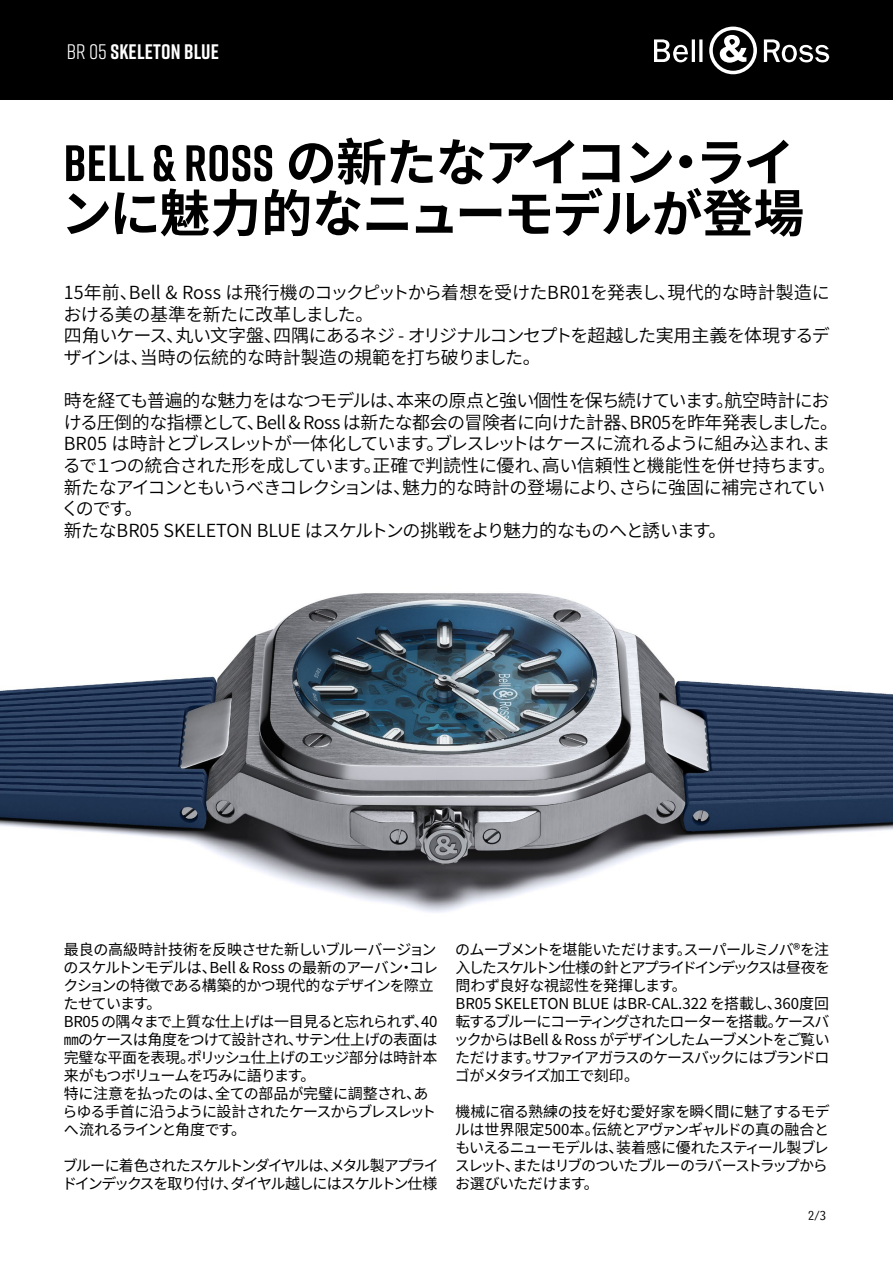
<style>
.page{position:relative;width:893px;height:1263px;background:#fff}
.page>*{position:absolute;margin:0;border:0;box-sizing:border-box;transform-origin:0 0}
.t1{font:700 51px/51px "Source Han Sans CN";letter-spacing:-.035em;color:#000}
.t2{font:700 21px "Rift";letter-spacing:.01em;color:#fff}
.t3{font:18px/21.6px "Source Han Sans CN";letter-spacing:-.035em;color:#000}
.t4{font:15px/18px "Source Han Sans CN";letter-spacing:-.06em;color:#000}
.t5{font:15px/18px "Source Han Sans CN";letter-spacing:-.095em;color:#000}
.t6{font:13.5px "Bell Centennial Std Address";color:#000}
.s1{font-weight:400}
.s2{font-family:"Rift"}
</style>
<div class="page">
<div style="left:0;top:0;width:893px;height:100px;background:#000"></div>
<svg style="left:709px;top:27px;width:48px;height:47px"></svg>
<svg style="left:654px;top:39px;width:48px;height:23px"></svg>
<svg style="left:764px;top:39px;width:66px;height:24px"></svg>
<img style="left:0;top:593px;width:893px;height:320px">
<h2 class="t2" style="left:67px;top:36px;width:154px"><span class="s1">BR 05</span> SKELETON BLUE</h2>
<h1 class="t1" style="left:61px;top:138px;width:745px"><span class="s2">BELL &amp; ROSS</span> の新たなアイコン・ラインに魅力的なニューモデルが登場</h1>
<p class="t3" style="left:63px;top:282px;width:768px">15年前、Bell &amp; Ross は飛行機のコックピットから着想を受けたBR01を発表し、現代的な時計製造における美の基準を新たに改革しました。<br>四角いケース、丸い文字盤、四隅にあるネジ - オリジナルコンセプトを超越した実用主義を体現するデザインは、当時の伝統的な時計製造の規範を打ち破りました。</p>
<p class="t3" style="left:61px;top:390px;width:778px">時を経ても普遍的な魅力をはなつモデルは、本来の原点と強い個性を保ち続けています。航空時計における圧倒的な指標として、Bell &amp; Ross は新たな都会の冒険者に向けた計器、BR05を昨年発表しました。BR05 は時計とブレスレットが一体化しています。ブレスレットはケースに流れるように組み込まれ、まるで１つの統合された形を成しています。正確で判読性に優れ、高い信頼性と機能性を併せ持ちます。新たなアイコンともいうべきコレクションは、魅力的な時計の登場により、さらに強固に補完されていくのです。<br>新たなBR05 SKELETON BLUE はスケルトンの挑戦をより魅力的なものへと誘います。</p>
<p class="t4" style="left:63px;top:940px;width:377px">最良の高級時計技術を反映させた新しいブルーバージョンのスケルトンモデルは、Bell &amp; Ross の最新のアーバン・コレクションの特徴である構築的かつ現代的なデザインを際立たせています。<br>BR05 の隅々まで上質な仕上げは一目見ると忘れられず、40㎜のケースは角度をつけて設計され、サテン仕上げの表面は完璧な平面を表現。ポリッシュ仕上げのエッジ部分は時計本来がもつボリュームを巧みに語ります。<br>特に注意を払ったのは、全ての部品が完璧に調整され、あらゆる手首に沿うように設計されたケースからブレスレットへ流れるラインと角度です。</p>
<p class="t5" style="left:62px;top:1156px;width:378px">ブルーに着色されたスケルトンダイヤルは、メタル製アプライドインデックスを取り付け、ダイヤル越しにはスケルトン仕様</p>
<p class="t4" style="left:454px;top:940px;width:378px">のムーブメントを堪能いただけます。スーパールミノバ®を注入したスケルトン仕様の針とアプライドインデックスは昼夜を問わず良好な視認性を発揮します。<br>BR05 SKELETON BLUE はBR-CAL.322 を搭載し、360度回転するブルーにコーティングされたローターを搭載。ケースバックからはBell &amp; Ross がデザインしたムーブメントをご覧いただけます。サファイアガラスのケースバックにはブランドロゴがメタライズ加工で刻印。</p>
<p class="t4" style="left:455px;top:1102px;width:376px">機械に宿る熟練の技を好む愛好家を瞬く間に魅了するモデルは世界限定500本。伝統とアヴァンギャルドの真の融合ともいえるニューモデルは、装着感に優れたスティール製ブレスレット、またはリブのついたブルーのラバーストラップからお選びいただけます。</p>
<p class="t6" style="left:808px;top:1208px;width:19px">2/3</p>
</div>
